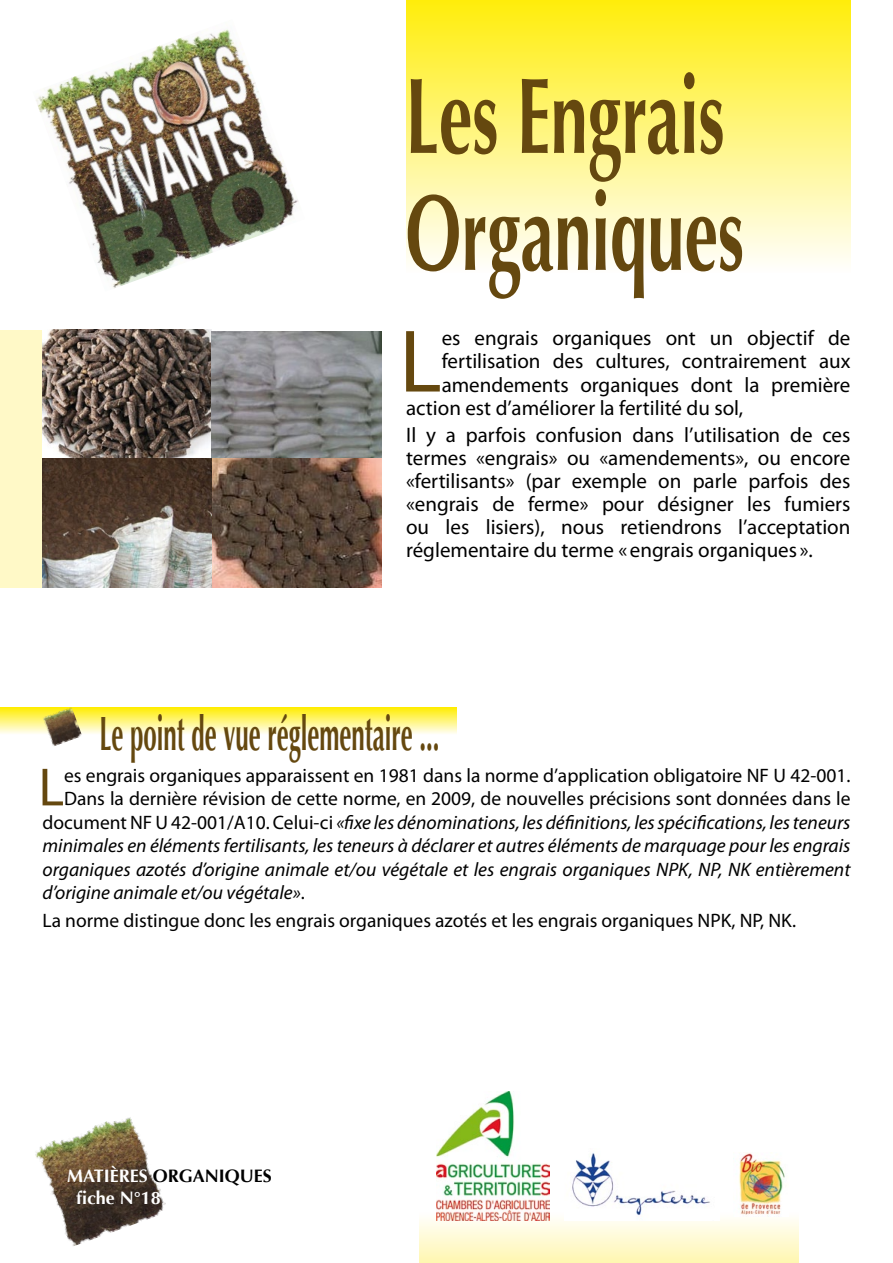
<style>
.page{position:relative;width:893px;height:1263px;background:#fff}
.page>*{position:absolute;margin:0;border:0;box-sizing:border-box;transform-origin:0 0}
.t1{font:700 108px/117px "Optima";color:#65480f;scale:.62 1}
.t2{font:89.55px "Myriad Pro";color:#65480f}
.t3{font:54.15px "Myriad Pro";color:#65480f}
.t4{font:700 48px "Optima";color:#65480f;scale:.5 1}
.t5{font:21px/23.1px "Myriad Pro";color:#000;text-align:justify}
.t6{font:italic 19.5px "Myriad Pro";color:#000}
.t7{font:19.5px "Myriad Pro";color:#000}
.t8{font:700 18px/21.6px "Optima";color:#fff}
.s1{font-style:normal}
.s2{color:#000}
</style>
<div class="page">
<div style="left:0;top:330px;width:117px;height:257px;background:#fff9c7"></div>
<div style="left:419px;top:1213px;width:380px;height:50px;background:linear-gradient(to bottom,#fffdfb,#fff8b3)"></div>
<div style="left:406px;top:0;width:444px;height:272px;background:linear-gradient(to bottom,#ffed0b,#fffefb)"></div>
<img style="left:36px;top:29px;width:263px;height:259px">
<img style="left:35px;top:1117px;width:131px;height:129px">
<svg style="left:0;top:707px;width:457px;height:27px;background:#fef579"></svg>
<img style="left:43px;top:707px;width:39px;height:39px">
<img style="left:564px;top:1153px;width:155px;height:67px">
<img style="left:437px;top:1091px;width:112px;height:129px">
<img style="left:733px;top:1153px;width:55px;height:63px">
<img style="left:43px;top:330px;width:169px;height:257px">
<img style="left:212px;top:332px;width:169px;height:255px">
<h1 class="t1" style="left:405px;top:59px;width:548px">Les Engrais<br>Organiques</h1>
<h2 class="t2" style="left:399px;top:306px;width:44px">L</h2>
<p class="t5" style="left:442px;top:326px;width:410px">es engrais organiques ont un objectif de</p>
<p class="t5" style="left:442px;top:349px;width:410px">fertilisation des cultures, contrairement aux</p>
<p class="t5" style="left:442px;top:373px;width:410px">amendements organiques dont la première</p>
<p class="t5" style="left:406px;top:396px;width:339px">action est d’améliorer la fertilité du sol,</p>
<p class="t5" style="left:406px;top:423px;width:446px">Il y a parfois confusion dans l’utilisation de ces termes «engrais» ou «amendements», ou encore «fertilisants» (par exemple on parle parfois des «engrais de ferme» pour désigner les fumiers ou les lisiers), nous retiendrons l’acceptation réglementaire du terme «engrais organiques ».</p>
<h3 class="t4" style="left:99px;top:705px;width:682px">Le point de vue réglementaire ...</h3>
<h3 class="t3" style="left:38px;top:754px;width:27px">L</h3>
<p class="t7" style="left:64px;top:763px;width:788px">es engrais organiques apparaissent en 1981 dans la norme d’application obligatoire NF U 42-001.</p>
<p class="t7" style="left:64px;top:787px;width:788px">Dans la dernière révision de cette norme, en 2009, de nouvelles précisions sont données dans le</p>
<p class="t6" style="left:43px;top:810px;width:809px"><span class="s1">document NF U 42-001/A10. Celui-ci</span> «fixe les dénominations, les définitions, les spécifications, les teneurs</p>
<p class="t6" style="left:43px;top:834px;width:809px">minimales en éléments fertilisants, les teneurs à déclarer et autres éléments de marquage pour les engrais</p>
<p class="t6" style="left:43px;top:857px;width:809px">organiques azotés d’origine animale et/ou végétale et les engrais organiques NPK, NP, NK entièrement</p>
<p class="t6" style="left:43px;top:880px;width:264px">d’origine animale et/ou végétale»<span class="s1">.</span></p>
<p class="t7" style="left:43px;top:908px;width:755px">La norme distingue donc les engrais organiques azotés et les engrais organiques NPK, NP, NK.</p>
<p class="t8" style="left:76px;top:1165px;width:197px;text-indent:-9px">MATIÈRES <span class="s2">ORGANIQUES </span>fiche N°18</p>
</div>
